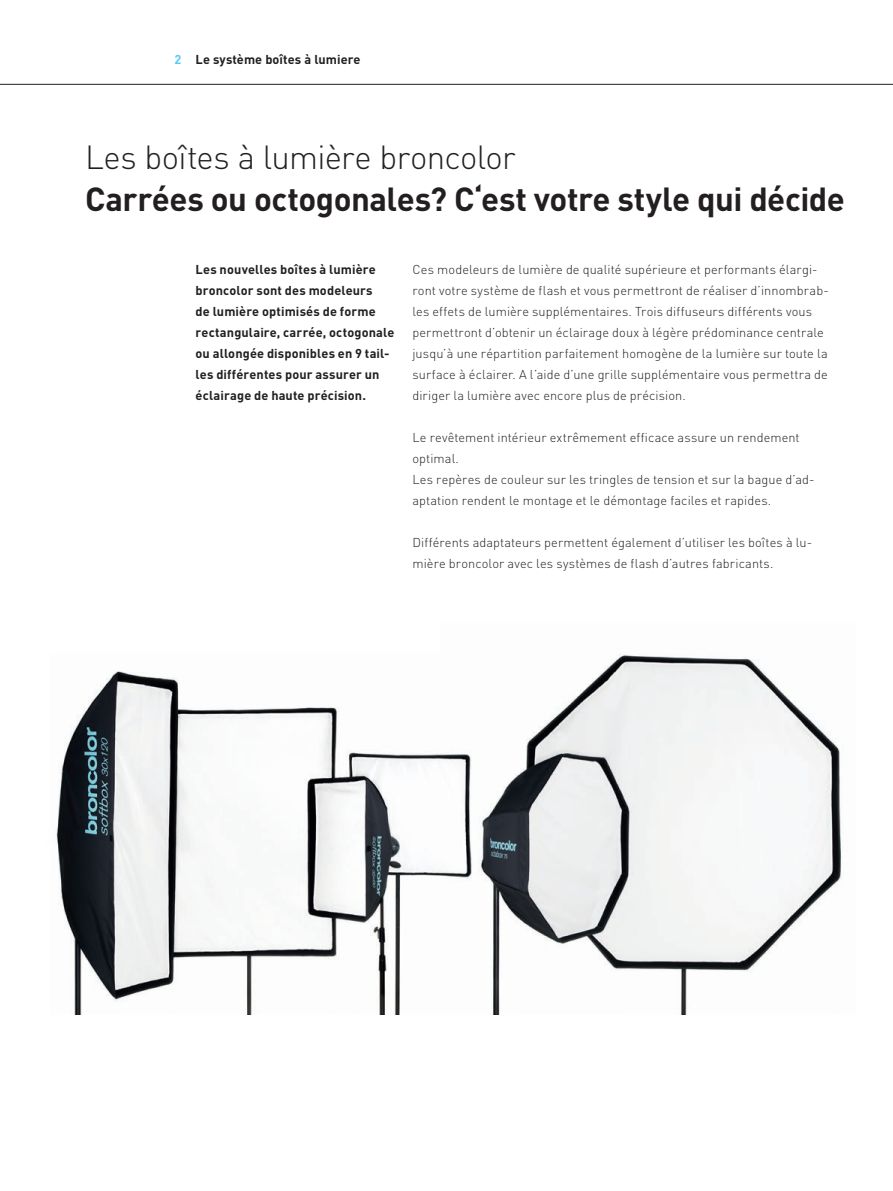
<style>
.page{position:relative;width:893px;height:1191px;background:#fff}
.page>*{position:absolute;margin:0;border:0;box-sizing:border-box;transform-origin:0 0}
.t1{font:700 33px "DIN";letter-spacing:-.015em;color:#231f20}
.t2{font:300 33px "DIN";letter-spacing:-.02em;color:#231f20}
.t3{font:300 12.75px/21px "DIN";letter-spacing:.01em;color:#231f20}
.t4{font:700 12.75px/21px "DIN";letter-spacing:.01em;color:#231f20}
.s1{color:#56cbf5}
</style>
<div class="page">
<img style="left:56px;top:654px;width:787px;height:360px">
<hr style="left:0;top:84px;width:893px;height:1px;background:#231f20">
<p class="t4" style="left:174px;top:48px;width:188px"><span class="s1">2</span> Le système boîtes à lumiere</p>
<h1 class="t2" style="left:85px;top:136px;width:432px">Les boîtes à lumière broncolor</h1>
<h1 class="t1" style="left:85px;top:177px;width:761px">Carrées ou octogonales? C‘est votre style qui décide</h1>
<p class="t4" style="left:196px;top:258px;width:200px">Les nouvelles boîtes à lumière broncolor sont des modeleurs<br>de lumière optimisés de forme rectangulaire, carrée, octogonale ou allongée disponibles en 9 tail&shy;les différentes pour assurer un éclairage de haute précision.</p>
<p class="t3" style="left:412px;top:258px;width:418px">Ces modeleurs de lumière de qualité supérieure et performants élargi&shy;ront votre système de flash et vous permettront de réaliser d’innombrab&shy;les effets de lumière supplémentaires. Trois diffuseurs différents vous permettront d’obtenir un éclairage doux à légère prédominance centrale jusqu’à une répartition parfaitement homogène de la lumière sur toute la surface à éclairer. A l’aide d’une grille supplémentaire vous permettra de diriger la lumière avec encore plus de précision.</p>
<p class="t3" style="left:412px;top:426px;width:404px">Le revêtement intérieur extrêmement efficace assure un rendement optimal.<br>Les repères de couleur sur les tringles de tension et sur la bague d’ad&shy;aptation rendent le montage et le démontage faciles et rapides.</p>
<p class="t3" style="left:412px;top:531px;width:401px">Différents adaptateurs permettent également d’utiliser les boîtes à lu&shy;mière broncolor avec les systèmes de flash d’autres fabricants.</p>
</div>
